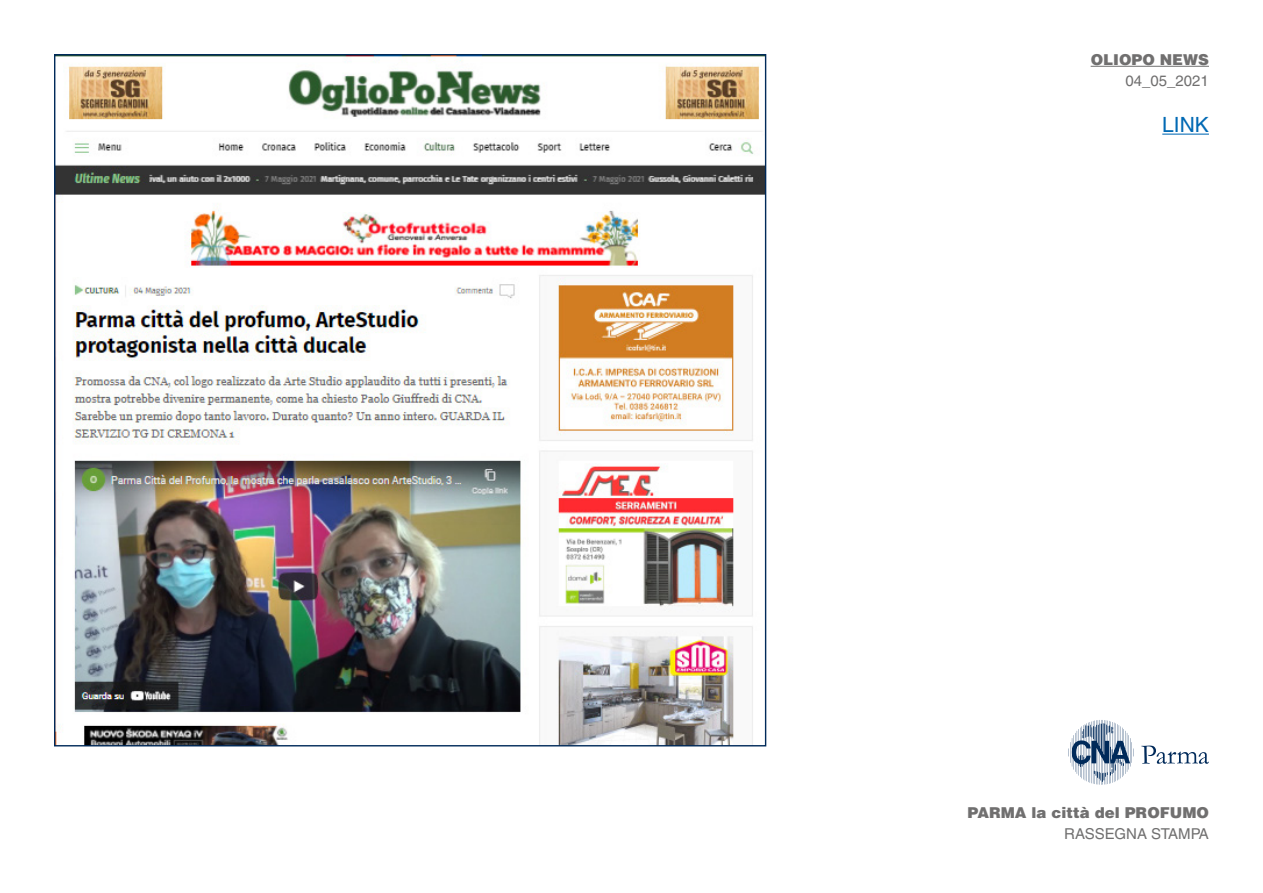
<style>
.page{position:relative;width:1263px;height:893px;background:#fff}
.page>*{position:absolute;margin:0;border:0;box-sizing:border-box;transform-origin:0 0}
.t1{font:21px "Helvetica LT Std";color:#0069b4}
.t2{font:900 15px "Helvetica LT Std";color:#706f6f}
.t3{font:15px "Helvetica LT Std";color:#706f6f}
</style>
<div class="page">
<hr style="left:1091px;top:66px;width:118px;height:1px;background:#706f6f">
<svg style="left:1070px;top:720px;width:64px;height:65px"></svg>
<svg style="left:1141px;top:746px;width:68px;height:18px"></svg>
<hr style="left:1162px;top:134px;width:47px;height:1px;background:#0069b4">
<img style="left:56px;top:56px;width:708px;height:688px">
<p class="t2" style="left:1091px;top:50px;width:120px">OLIOPO NEWS</p>
<p class="t3" style="left:1125px;top:72px;width:85px">04_05_2021</p>
<h1 class="t1" style="left:1162px;top:112px;width:48px">LINK</h1>
<p class="t2" style="left:967px;top:803px;width:243px">PARMA la città del PROFUMO</p>
<p class="t3" style="left:1064px;top:825px;width:146px">RASSEGNA STAMPA</p>
</div>
